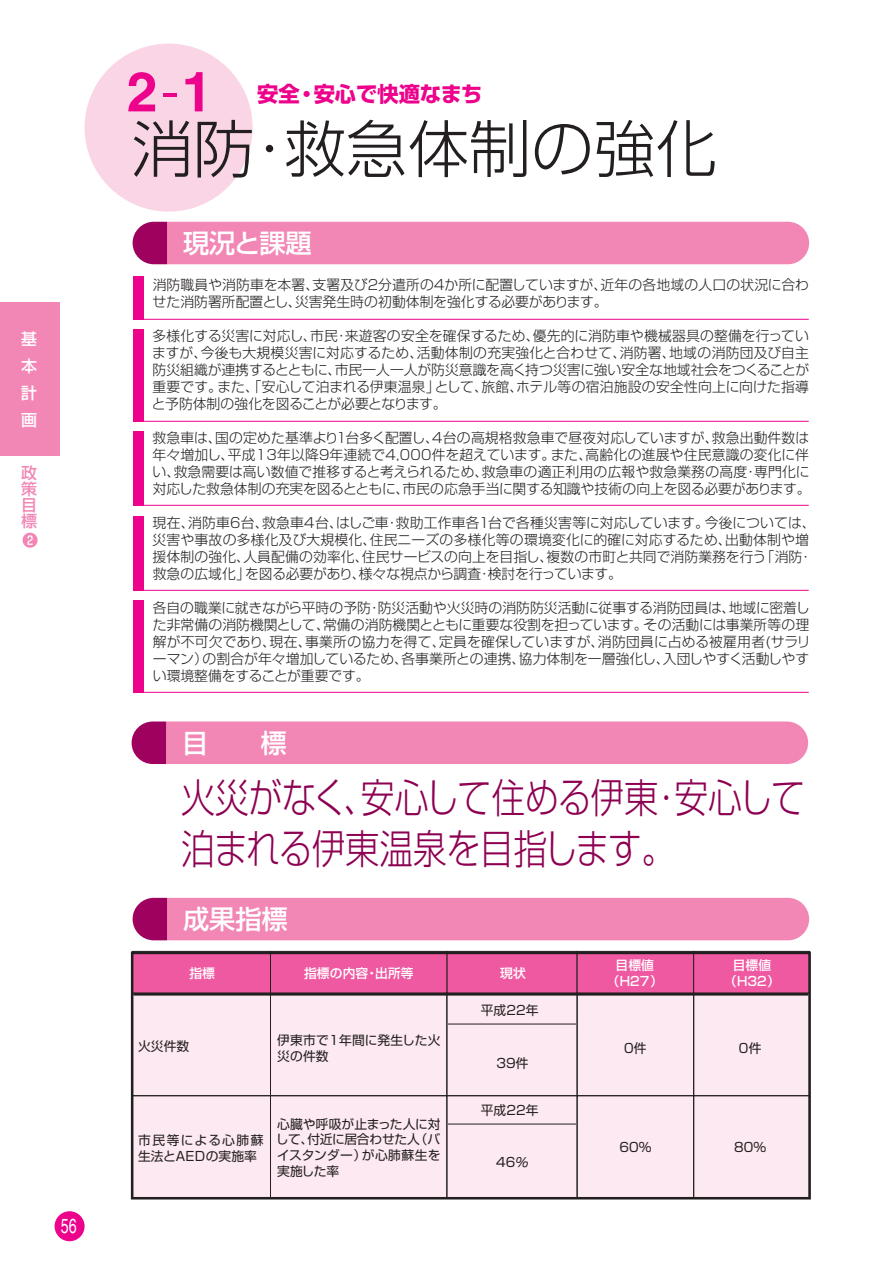
<style>
.page{position:relative;width:893px;height:1263px;background:#fff}
.page>*{position:absolute;margin:0;border:0;box-sizing:border-box;transform-origin:0 0}
.t1{font:300 61.65px "Shin Go";color:#231f20}
.t2{font:700 55.35px "Helvetica";color:#ed028c}
.t3{font:300 40.35px/51px "Shin Go";letter-spacing:-.02em;color:#8d0052;scale:.84 1}
.t4{font:500 26.1px "Shin Go";color:#fff}
.t5{font:700 21.3px "Shin Go";color:#ed028c}
.t6{font:20.4px "Helvetica";color:#fff;scale:.7 1}
.t7{font:500 15.9px/27.2px "Shin Go";color:#fff;text-align:justify}
.t8{font:500 15.9px/15.9px "Shin Go";color:#f287b6;text-align:justify}
.t9{font:300 13.8px/17px "Shin Go";letter-spacing:.005em;color:#231f20}
.t10{font:12.75px/15.9px "Shin Go";color:#231f20}
.t11{font:500 12.75px/15.9px "Shin Go";color:#fff;text-align:center}
.s1{font-family:"Shin Go";font-weight:300}
</style>
<div class="page">
<div style="left:85px;top:44px;width:168px;height:168px;background:#fad5e5;border-radius:50%"></div>
<div style="left:133px;top:276px;width:10px;height:43px;background:#ed028c"></div>
<hr style="left:133px;top:319px;width:676px;height:1px;background:#ed028c">
<div style="left:133px;top:329px;width:10px;height:92px;background:#ed028c"></div>
<hr style="left:133px;top:421px;width:676px;height:1px;background:#ed028c">
<div style="left:133px;top:600px;width:10px;height:92px;background:#ed028c"></div>
<hr style="left:133px;top:692px;width:676px;height:1px;background:#ed028c">
<div style="left:133px;top:431px;width:10px;height:74px;background:#ed028c"></div>
<hr style="left:133px;top:505px;width:676px;height:1px;background:#ed028c">
<div style="left:133px;top:516px;width:10px;height:74px;background:#ed028c"></div>
<hr style="left:133px;top:590px;width:676px;height:1px;background:#ed028c">
<div style="left:132px;top:994px;width:677px;height:204px;background:#fce9f1"></div>
<div style="left:133px;top:222px;width:676px;height:42px;background:#f287b6"></div>
<div style="left:133px;top:898px;width:676px;height:42px;background:#f287b6"></div>
<div style="left:132px;top:951px;width:139px;height:42px;background:#ef59a1;border:1px solid #231f20"></div>
<div style="left:447px;top:951px;width:130px;height:42px;background:#ef59a1;border:1px solid #231f20"></div>
<div style="left:577px;top:951px;width:117px;height:42px;background:#ef59a1;border:1px solid #231f20"></div>
<div style="left:693px;top:951px;width:117px;height:42px;background:#ef59a1;border:1px solid #231f20"></div>
<div style="left:270px;top:951px;width:177px;height:42px;background:#ef59a1;border:1px solid #231f20"></div>
<div style="left:577px;top:993px;width:117px;height:103px;border:1px solid #231f20"></div>
<div style="left:693px;top:993px;width:117px;height:103px;border:1px solid #231f20"></div>
<div style="left:270px;top:993px;width:177px;height:103px;border:1px solid #231f20"></div>
<div style="left:132px;top:1095px;width:139px;height:103px;border:1px solid #231f20"></div>
<div style="left:447px;top:1095px;width:130px;height:103px;border:1px solid #231f20"></div>
<div style="left:577px;top:1095px;width:117px;height:103px;border:1px solid #231f20"></div>
<div style="left:693px;top:1095px;width:117px;height:103px;border:1px solid #231f20"></div>
<div style="left:270px;top:1095px;width:177px;height:103px;border:1px solid #231f20"></div>
<svg style="left:132px;top:721px;width:676px;height:43px;background:#ee84b4"></svg>
<hr style="left:133px;top:993px;width:675px;height:2px;background:#231f20">
<hr style="left:448px;top:1024px;width:128px;height:1px;background:#231f20">
<hr style="left:448px;top:1124px;width:128px;height:1px;background:#231f20">
<div style="left:131px;top:952px;width:680px;height:247px;border:3px solid #231f20"></div>
<div style="left:55px;top:1211px;width:30px;height:30px;background:#ed028c;border-radius:50%"></div>
<div style="left:0;top:302px;width:59px;height:154px;background:#f287b6"></div>
<svg style="left:23px;top:533px;width:15px;height:15px"></svg>
<p class="t7" style="left:21px;top:324px;width:17px">基本計画</p>
<p class="t8" style="left:21px;top:464px;width:17px">政策目標</p>
<h3 class="t6" style="left:61px;top:1214px;width:24px">56</h3>
<h2 class="t2" style="left:127px;top:58px;width:87px">2<span class="s1">-</span>1</h2>
<h1 class="t1" style="left:131px;top:109px;width:587px">消防・救急体制の強化</h1>
<h3 class="t5" style="left:257px;top:80px;width:227px">安全・安心で快適なまち</h3>
<h3 class="t4" style="left:183px;top:226px;width:130px">現況と課題</h3>
<p class="t9" style="left:153px;top:276px;width:658px">消防職員や消防車を本署、支署及び2分遣所の4か所に配置していますが、近年の各地域の人口の状況に合わせた消防署所配置とし、災害発生時の初動体制を強化する必要があります。</p>
<p class="t9" style="left:152px;top:327px;width:659px;text-align:justify">多様化する災害に対応し、市民・来遊客の安全を確保するため、優先的に消防車や機械器具の整備を行っていますが、今後も大規模災害に対応するため、活動体制の充実強化と合わせて、消防署、地域の消防団及び自主防災組織が連携するとともに、市民一人一人が防災意識を高く持つ災害に強い安全な地域社会をつくることが重要です。また、「安心して泊まれる伊東温泉」として、旅館、ホテル等の宿泊施設の安全性向上に向けた指導と予防体制の強化を図ることが必要となります。</p>
<p class="t9" style="left:152px;top:429px;width:660px">救急車は、国の定めた基準より１台多く配置し、4台の高規格救急車で昼夜対応していますが、救急出動件数は年々増加し、平成13年以降9年連続で4,000件を超えています。また、高齢化の進展や住民意識の変化に伴い、救急需要は高い数値で推移すると考えられるため、救急車の適正利用の広報や救急業務の高度・専門化に対応した救急体制の充実を図るとともに、市民の応急手当に関する知識や技術の向上を図る必要があります。</p>
<p class="t9" style="left:153px;top:514px;width:665px">現在、消防車6台、救急車4台、はしご車・救助工作車各１台で各種災害等に対応しています。今後については、災害や事故の多様化及び大規模化、住民ニーズの多様化等の環境変化に的確に対応するため、出動体制や増援体制の強化、人員配備の効率化、住民サービスの向上を目指し、複数の市町と共同で消防業務を行う「消防・救急の広域化」を図る必要があり、様々な視点から調査・検討を行っています。</p>
<p class="t9" style="left:153px;top:599px;width:659px;text-align:justify">各自の職業に就きながら平時の予防・防災活動や火災時の消防防災活動に従事する消防団員は、地域に密着した非常備の消防機関として、常備の消防機関とともに重要な役割を担っています。その活動には事業所等の理解が不可欠であり、現在、事業所の協力を得て、定員を確保していますが、消防団員に占める被雇用者(サラリーマン）の割合が年々増加しているため、各事業所との連携、協力体制を一層強化し、入団しやすく活動しやすい環境整備をすることが重要です。</p>
<h3 class="t4" style="left:182px;top:726px;width:106px">目　　標</h3>
<h3 class="t3" style="left:181px;top:770px;width:744px">火災がなく、安心して住める伊東・安心して泊まれる伊東温泉を目指します。</h3>
<h3 class="t4" style="left:183px;top:902px;width:106px">成果指標</h3>
<p class="t11" style="left:189px;top:964px;width:27px">指標</p>
<p class="t11" style="left:500px;top:965px;width:27px">現状</p>
<p class="t11" style="left:607px;top:957px;width:58px">目標値（H27）</p>
<p class="t11" style="left:724px;top:957px;width:58px">目標値（H32）</p>
<p class="t11" style="left:304px;top:964px;width:111px">指標の内容・出所等</p>
<p class="t10" style="left:138px;top:1038px;width:53px">火災件数</p>
<p class="t10" style="left:277px;top:1032px;width:165px">伊東市で1年間に発生した火災の件数</p>
<p class="t10" style="left:138px;top:1131px;width:127px">市民等による心肺蘇生法とＡＥＤの実施率</p>
<p class="t10" style="left:276px;top:1115px;width:166px;text-align:justify">心臓や呼吸が止まった人に対して、付近に居合わせた人（バイスタンダー）が心肺蘇生を実施した率</p>
<p class="t10" style="left:481px;top:1001px;width:59px">平成22年</p>
<p class="t10" style="left:496px;top:1054px;width:34px">39件</p>
<p class="t10" style="left:481px;top:1101px;width:59px">平成22年</p>
<p class="t10" style="left:496px;top:1154px;width:34px">46％</p>
<p class="t10" style="left:624px;top:1039px;width:24px">0件</p>
<p class="t10" style="left:739px;top:1039px;width:24px">0件</p>
<p class="t10" style="left:619px;top:1138px;width:34px">60%</p>
<p class="t10" style="left:734px;top:1138px;width:34px">80%</p>
</div>
